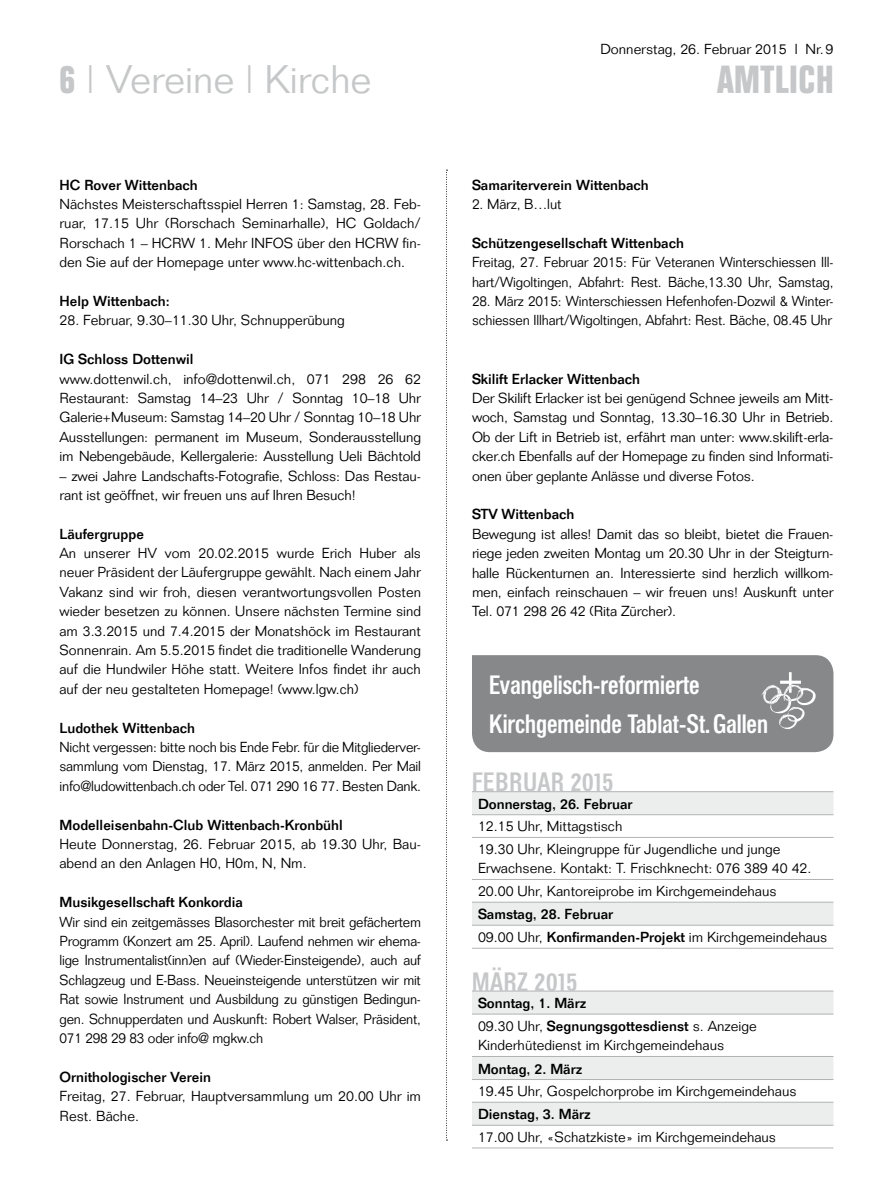
<style>
.page{position:relative;width:893px;height:1191px;background:#fff}
.page>*{position:absolute;margin:0;border:0;box-sizing:border-box;transform-origin:0 0}
.t1{font:300 39px "Folio";color:#c6c7c8}
.t2{font:700 39px "Folio Condensed BQ";letter-spacing:.025em;color:#c6c7c8}
.t3{font:500 26.25px/38.7px "Folio Condensed BQ";color:#fff}
.t4{font:500 26.25px "Folio Condensed BQ";letter-spacing:.02em;color:#c6c7c8}
.t5{font:300 14.25px/19.4px "Folio";letter-spacing:-.01em;color:#000;text-align:justify}
.t6{font:300 14.25px/19.4px "Folio";letter-spacing:-.01em;color:#000;scale:.96 1}
.t7{font:500 14.25px/23.1px "Folio";color:#000}
.s1{font-family:"Folio Condensed BQ";font-weight:700}
.s2{font-weight:300}
</style>
<div class="page">
<svg style="left:446px;top:170px;width:1px;height:970px"></svg>
<div style="left:472px;top:655px;width:361px;height:97px;background:#87888a"></div>
<svg style="left:472px;top:792px;width:361px;height:332px"></svg>
<hr style="left:472px;top:814px;width:361px;height:1px;background:#b1b3b4">
<hr style="left:472px;top:837px;width:361px;height:1px;background:#b1b3b4">
<hr style="left:472px;top:879px;width:361px;height:1px;background:#b1b3b4">
<hr style="left:472px;top:901px;width:361px;height:1px;background:#b1b3b4">
<hr style="left:472px;top:924px;width:361px;height:1px;background:#b1b3b4">
<hr style="left:472px;top:1013px;width:361px;height:1px;background:#b1b3b4">
<hr style="left:472px;top:1056px;width:361px;height:1px;background:#b1b3b4">
<hr style="left:472px;top:1079px;width:361px;height:1px;background:#b1b3b4">
<hr style="left:472px;top:1101px;width:361px;height:1px;background:#b1b3b4">
<hr style="left:472px;top:1124px;width:361px;height:1px;background:#b1b3b4">
<hr style="left:472px;top:1147px;width:361px;height:1px;background:#b1b3b4">
<hr style="left:472px;top:791px;width:361px;height:1px;background:#b1b3b4">
<hr style="left:472px;top:990px;width:361px;height:1px;background:#b1b3b4">
<hr style="left:472px;top:948px;width:361px;height:1px;background:#b1b3b4">
<h1 class="t1" style="left:60px;top:56px;width:314px"><span class="s1">6</span> | Vereine | Kirche</h1>
<p class="t7" style="left:60px;top:173px;width:140px">HC Rover Wittenbach</p>
<p class="t5" style="left:60px;top:194px;width:363px">Nächstes Meisterschaftsspiel Herren 1: Samstag, 28. Feb&shy;ruar, 17.15 Uhr (Rorschach Seminarhalle), HC Goldach/ Rorschach 1 – HCRW 1. Mehr INFOS über den HCRW fin&shy;den Sie auf der Homepage unter www.hc-wittenbach.ch.</p>
<p class="t7" style="left:60px;top:289px;width:112px">Help Wittenbach:</p>
<p class="t5" style="left:60px;top:311px;width:287px">28. Februar, 9.30–11.30 Uhr, Schnupperübung</p>
<p class="t7" style="left:60px;top:347px;width:136px">IG Schloss Dottenwil</p>
<p class="t5" style="left:60px;top:369px;width:363px">www.dottenwil.ch, info@dottenwil.ch, 071 298 26 62<br>Restaurant: Samstag 14–23 Uhr / Sonntag 10–18 Uhr Galerie+Museum: Samstag 14–20 Uhr / Sonntag 10–18 Uhr Ausstellungen: permanent im Museum, Sonderausstellung im Nebengebäude, Kellergalerie: Ausstellung Ueli Bächtold</p>
<p class="t5" style="left:60px;top:466px;width:363px">– zwei Jahre Landschafts-Fotografie, Schloss: Das Restau&shy;rant ist geöffnet, wir freuen uns auf Ihren Besuch!</p>
<p class="t7" style="left:60px;top:522px;width:86px">Läufergruppe</p>
<p class="t5" style="left:60px;top:543px;width:363px">An unserer HV vom 20.02.2015 wurde Erich Huber als neuer Präsident der Läufergruppe gewählt. Nach einem Jahr Vakanz sind wir froh, diesen verantwortungsvollen Posten wieder besetzen zu können. Unsere nächsten Termine sind am 3.3.2015 und 7.4.2015 der Monatshöck im Restaurant Sonnenrain. Am 5.5.2015 findet die traditionelle Wanderung auf die Hundwiler Höhe statt. Weitere Infos findet ihr auch auf der neu gestalteten Homepage! (www.lgw.ch)</p>
<p class="t7" style="left:60px;top:716px;width:137px">Ludothek Wittenbach</p>
<p class="t5" style="left:60px;top:737px;width:363px">Nicht vergessen: bitte noch bis Ende Febr. für die Mitgliederver&shy;sammlung vom Dienstag, 17. März 2015, anmelden. Per Mail info@ludowittenbach.ch oder Tel. 071 290 16 77. Besten Dank.</p>
<p class="t7" style="left:60px;top:813px;width:285px">Modelleisenbahn-Club Wittenbach-Kronbühl</p>
<p class="t5" style="left:60px;top:834px;width:363px">Heute Donnerstag, 26. Februar 2015, ab 19.30 Uhr, Bau&shy;abend an den Anlagen H0, H0m, N, Nm.</p>
<p class="t7" style="left:60px;top:890px;width:185px">Musikgesellschaft Konkordia</p>
<p class="t6" style="left:60px;top:912px;width:378px;text-align:justify">Wir sind ein zeitgemässes Blasorchester mit breit gefächertem Programm (Konzert am 25. April). Laufend nehmen wir ehema&shy;lige Instrumentalist(inn)en auf (Wieder-Einsteigende), auch auf Schlagzeug und E-Bass. Neueinsteigende unterstützen wir mit Rat sowie Instrument und Ausbildung zu günstigen Bedingun&shy;gen. Schnupperdaten und Auskunft: Robert Walser, Präsident, 071 298 29 83 oder info@ mgkw.ch</p>
<p class="t7" style="left:60px;top:1065px;width:153px">Ornithologischer Verein</p>
<p class="t5" style="left:60px;top:1086px;width:363px">Freitag, 27. Februar, Hauptversammlung um 20.00 Uhr im<br>Rest. Bäche.</p>
<p class="t5" style="left:600px;top:39px;width:235px">Donnerstag, 26. Februar 2015 l Nr.9</p>
<h1 class="t2" style="left:717px;top:58px;width:118px">AMTLICH</h1>
<p class="t7" style="left:472px;top:173px;width:178px">Samariterverein Wittenbach</p>
<p class="t5" style="left:472px;top:194px;width:91px">2. März, B…lut</p>
<p class="t7" style="left:472px;top:231px;width:213px">Schützengesellschaft Wittenbach</p>
<p class="t6" style="left:472px;top:252px;width:378px">Freitag, 27. Februar 2015: Für Veteranen Winterschiessen Ill&shy;hart/Wigoltingen, Abfahrt: Rest. Bäche,13.30 Uhr, Samstag,</p>
<p class="t6" style="left:472px;top:291px;width:378px">28. März 2015: Winterschiessen Hefenhofen-Dozwil &amp; Winter&shy;schiessen Illhart/Wigoltingen, Abfahrt: Rest. Bäche, 08.45 Uhr</p>
<p class="t7" style="left:472px;top:367px;width:170px">Skilift Erlacker Wittenbach</p>
<p class="t5" style="left:472px;top:388px;width:363px">Der Skilift Erlacker ist bei genügend Schnee jeweils am Mitt&shy;woch, Samstag und Sonntag, 13.30–16.30 Uhr in Betrieb.<br>Ob der Lift in Betrieb ist, erfährt man unter: www.skilift-erla&shy;cker.ch Ebenfalls auf der Homepage zu finden sind Informati&shy;onen über geplante Anlässe und diverse Fotos.</p>
<p class="t7" style="left:472px;top:502px;width:104px">STV Wittenbach</p>
<p class="t5" style="left:472px;top:524px;width:363px">Bewegung ist alles! Damit das so bleibt, bietet die Frauen&shy;riege jeden zweiten Montag um 20.30 Uhr in der Steigturn&shy;halle Rückenturnen an. Interessierte sind herzlich willkom&shy;men, einfach reinschauen – wir freuen uns! Auskunft unter Tel. 071 298 26 42 (Rita Zürcher).</p>
<h2 class="t3" style="left:489px;top:666px;width:280px">Evangelisch-reformierte<br>Kirchgemeinde Tablat-St.Gallen</h2>
<h2 class="t4" style="left:472px;top:767px;width:143px">FEBRUAR 2015</h2>
<p class="t7" style="left:478px;top:792px;width:156px">Donnerstag, 26. Februar</p>
<p class="t5" style="left:478px;top:815px;width:304px;line-height:22.6px">12.15 Uhr, Mittagstisch<br>19.30 Uhr, Kleingruppe für Jugendliche und junge</p>
<p class="t5" style="left:478px;top:857px;width:335px;line-height:22.6px">Erwachsene. Kontakt: T. Frischknecht: 076 389 40 42.<br>20.00 Uhr, Kantoreiprobe im Kirchgemeindehaus</p>
<p class="t7" style="left:478px;top:902px;width:351px">Samstag, 28. Februar<br><span class="s2">09.00 Uhr,</span> Konfirmanden-Projekt <span class="s2">im Kirchgemeindehaus</span></p>
<h2 class="t4" style="left:472px;top:967px;width:107px">MÄRZ 2015</h2>
<p class="t7" style="left:478px;top:991px;width:280px">Sonntag, 1. März<br><span class="s2">09.30 Uhr,</span> Segnungsgottesdienst <span class="s2">s. Anzeige</span></p>
<p class="t5" style="left:478px;top:1035px;width:248px">Kinderhütedienst im Kirchgemeindehaus</p>
<p class="t7" style="left:478px;top:1056px;width:106px">Montag, 2. März</p>
<p class="t5" style="left:478px;top:1081px;width:320px">19.45 Uhr, Gospelchorprobe im Kirchgemeindehaus</p>
<p class="t7" style="left:478px;top:1102px;width:114px">Dienstag, 3. März</p>
<p class="t5" style="left:478px;top:1127px;width:300px">17.00 Uhr, «Schatzkiste» im Kirchgemeindehaus</p>
</div>
